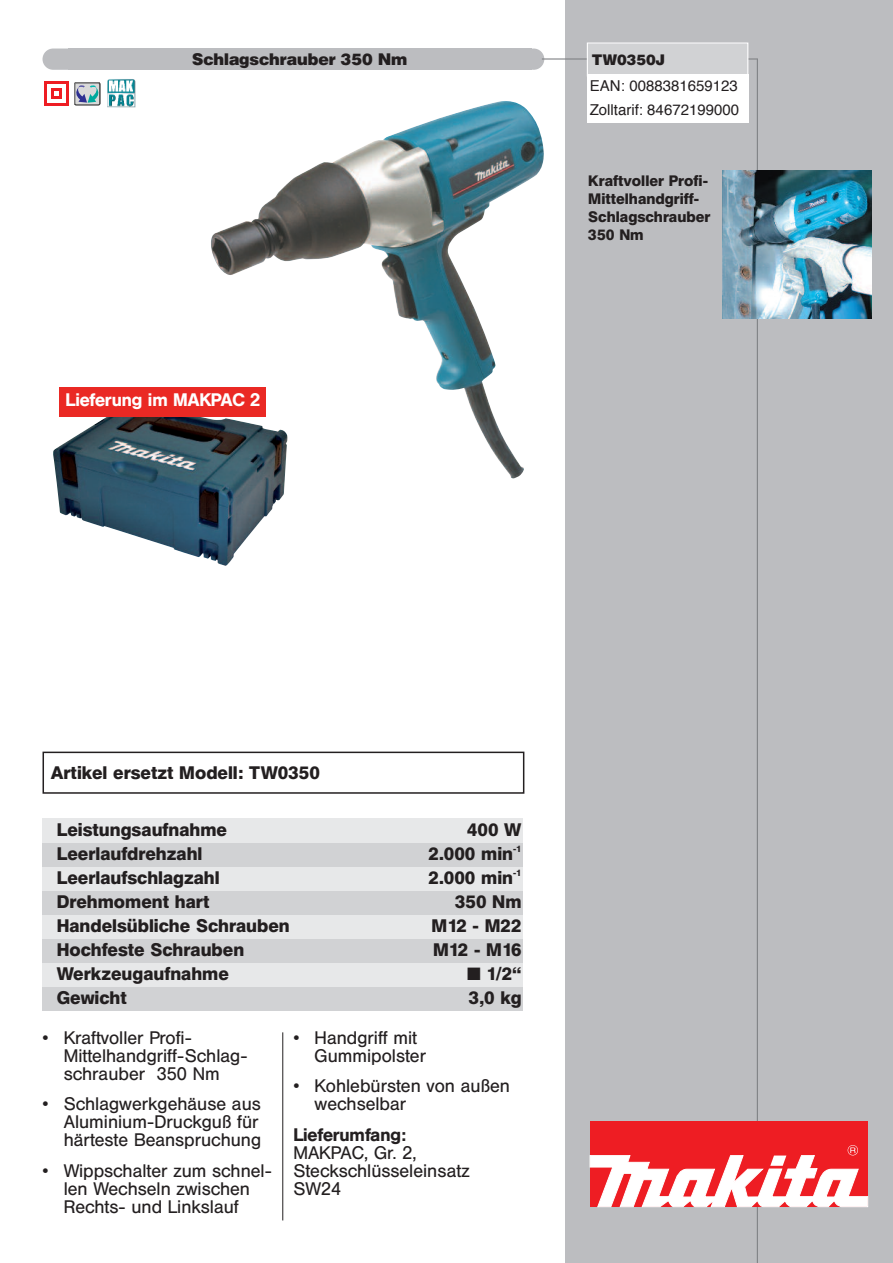
<style>
.page{position:relative;width:893px;height:1263px;background:#fff}
.page>*{position:absolute;margin:0;border:0;box-sizing:border-box;transform-origin:0 0}
.t1{font:18px/18px "Helvetica BQ";color:#231f20}
.t2{font:600 18px "Helvetica BQ";color:#231f20}
.t3{font:500 18px "Helvetica BQ";color:#fff}
.t4{font:500 18px "Helvetica BQ";color:#231f20}
.t5{font:900 16.5px "Helvetica BQ";color:#231f20}
.t6{font:600 15px/18px "Helvetica BQ";color:#231f20}
.t7{font:15px/24.3px "Helvetica";color:#231f20}
.t8{font:900 15px "Helvetica BQ";color:#231f20}
.t9{font:600 9px "Helvetica BQ";color:#231f20}
</style>
<div class="page">
<div style="left:43px;top:987px;width:480px;height:24px;background:#d1d2d4"></div>
<div style="left:43px;top:963px;width:480px;height:24px;background:#e7e8e9"></div>
<div style="left:43px;top:939px;width:480px;height:24px;background:#d1d2d4"></div>
<div style="left:43px;top:914px;width:480px;height:25px;background:#e7e8e9"></div>
<div style="left:43px;top:890px;width:480px;height:24px;background:#d1d2d4"></div>
<div style="left:43px;top:866px;width:480px;height:24px;background:#e7e8e9"></div>
<div style="left:43px;top:842px;width:480px;height:24px;background:#d1d2d4"></div>
<div style="left:43px;top:818px;width:480px;height:24px;background:#e7e8e9"></div>
<div style="left:566px;top:0;width:327px;height:1263px;background:#bcbdc0"></div>
<div style="left:43px;top:49px;width:76px;height:21px;background:#bcbdc0;border-radius:11px"></div>
<div style="left:68px;top:49px;width:463px;height:21px;background:#bcbdc0"></div>
<div style="left:523px;top:49px;width:21px;height:21px;background:#bcbdc0;border-radius:50%"></div>
<hr style="left:542px;top:58px;width:215px;height:2px;background:#808285">
<div style="left:588px;top:44px;width:159px;height:31px;background:#d1d2d4"></div>
<div style="left:587px;top:43px;width:161px;height:34px;border:1px solid #fff"></div>
<hr style="left:757px;top:58px;width:1px;height:1205px;background:#808285">
<hr style="left:282px;top:1032px;width:1px;height:188px;background:#231f20">
<div style="left:590px;top:1121px;width:278px;height:85px;background:#ee1d23"></div>
<svg style="left:590px;top:1145px;width:278px;height:62px"></svg>
<img style="left:723px;top:170px;width:149px;height:149px">
<svg style="left:44px;top:82px;width:24px;height:23px"></svg>
<div style="left:47px;top:84px;width:18px;height:18px;background:#fff"></div>
<svg style="left:51px;top:88px;width:10px;height:10px"></svg>
<svg style="left:54px;top:91px;width:4px;height:4px"></svg>
<svg style="left:74px;top:82px;width:26px;height:23px"></svg>
<div style="left:587px;top:74px;width:161px;height:25px;background:#fff"></div>
<div style="left:587px;top:99px;width:161px;height:24px;background:#fff"></div>
<div style="left:43px;top:752px;width:481px;height:42px;border:2px solid #231f20"></div>
<img style="left:107px;top:79px;width:28px;height:28px">
<img style="left:53px;top:400px;width:232px;height:166px">
<img style="left:211px;top:101px;width:333px;height:377px">
<div style="left:60px;top:387px;width:206px;height:30px;background:#ea2924"></div>
<p class="t5" style="left:192px;top:50px;width:217px">Schlagschrauber 350 Nm</p>
<p class="t8" style="left:592px;top:51px;width:74px">TW0350J</p>
<p class="t7" style="left:590px;top:75px;width:151px">EAN: 0088381659123<br>Zolltarif: 84672199000</p>
<p class="t3" style="left:66px;top:390px;width:196px">Lieferung im MAKPAC 2</p>
<p class="t6" style="left:588px;top:172px;width:124px">Kraftvoller Profi-<br>Mittelhandgriff-<br>Schlagschrauber<br>350 Nm</p>
<p class="t2" style="left:51px;top:763px;width:271px">Artikel ersetzt Modell: TW0350</p>
<p class="t2" style="left:57px;top:820px;width:172px">Leistungsaufnahme</p>
<p class="t2" style="left:467px;top:820px;width:56px">400 W</p>
<p class="t2" style="left:57px;top:844px;width:147px">Leerlaufdrehzahl</p>
<p class="t2" style="left:429px;top:844px;width:86px">2.000 min</p>
<p class="t9" style="left:513px;top:843px;width:10px">-1</p>
<p class="t2" style="left:57px;top:868px;width:164px">Leerlaufschlagzahl</p>
<p class="t2" style="left:429px;top:868px;width:86px">2.000 min</p>
<p class="t9" style="left:513px;top:867px;width:10px">-1</p>
<p class="t2" style="left:57px;top:892px;width:154px">Drehmoment hart</p>
<p class="t2" style="left:455px;top:892px;width:68px">350 Nm</p>
<p class="t2" style="left:57px;top:916px;width:235px">Handelsübliche Schrauben</p>
<p class="t2" style="left:432px;top:916px;width:91px">M12 - M22</p>
<p class="t2" style="left:57px;top:940px;width:189px">Hochfeste Schrauben</p>
<p class="t2" style="left:433px;top:940px;width:90px">M12 - M16</p>
<p class="t2" style="left:57px;top:964px;width:174px">Werkzeugaufnahme</p>
<p class="t2" style="left:467px;top:964px;width:56px">■ 1/2“</p>
<p class="t2" style="left:57px;top:988px;width:72px">Gewicht</p>
<p class="t2" style="left:469px;top:988px;width:54px">3,0 kg</p>
<p class="t1" style="left:64px;top:1028px;width:185px;text-indent:-21px">• Kraftvoller Profi-<br>Mittelhandgriff-Schlag&shy;schrauber 350 Nm</p>
<p class="t1" style="left:64px;top:1095px;width:199px;text-indent:-21px">• Schlagwerkgehäuse aus<br>Aluminium-Druckguß für härteste Beanspruchung</p>
<p class="t1" style="left:64px;top:1162px;width:210px;text-indent:-21px">• Wippschalter zum schnel&shy;len Wechseln zwischen<br>Rechts- und Linkslauf</p>
<p class="t1" style="left:315px;top:1028px;width:113px;text-indent:-21px">• Handgriff mit<br>Gummipolster</p>
<p class="t1" style="left:315px;top:1077px;width:197px;text-indent:-21px">• Kohlebürsten von außen wechselbar</p>
<p class="t4" style="left:293px;top:1125px;width:114px">Lieferumfang:</p>
<p class="t1" style="left:293px;top:1144px;width:178px">MAKPAC, Gr. 2,<br>Steckschlüsseleinsatz<br>SW24</p>
</div>
